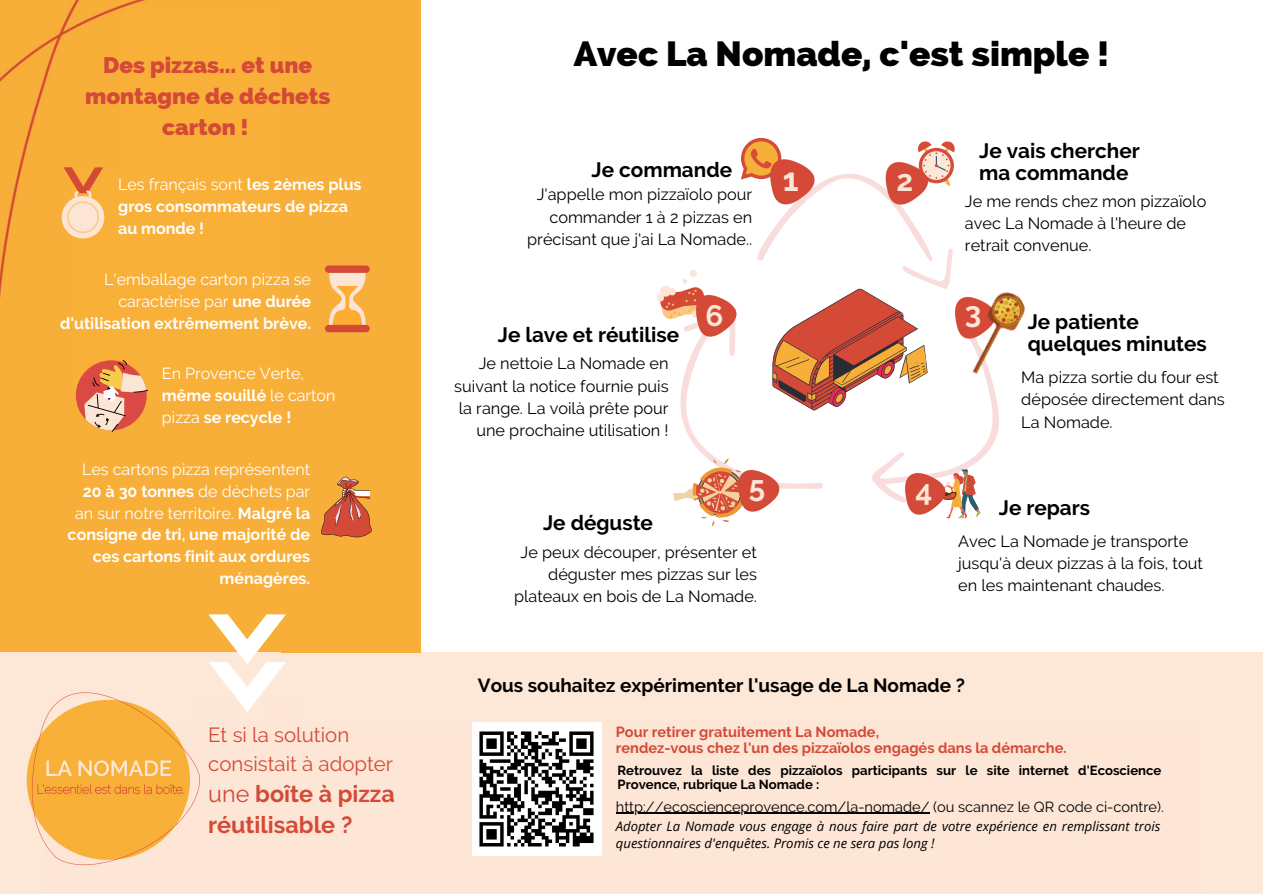
<style>
.page{position:relative;width:1263px;height:894px;background:#fff}
.page>*{position:absolute;margin:0;border:0;box-sizing:border-box;transform-origin:0 0}
.t1{font:800 34.95px "Raleway";color:#000}
.t2{font:700 32.25px "Raleway";color:#fce5d4}
.t3{font:700 29.55px "Raleway";color:#fce5d4}
.t4{font:700 23.4px/31.7px "Raleway";color:#d44937}
.t5{font:800 22.65px/30.6px "Raleway";color:#d44937;text-align:center}
.t6{font:700 20.7px/22.2px "Raleway";color:#000}
.t7{font:20.4px/28.5px "Raleway";color:#d44937}
.t8{font:700 18.9px "Raleway";color:#000}
.t9{font:16.35px/22.2px "Raleway";color:#000;text-align:right}
.t10{font:700 16.05px/21.9px "Raleway";color:#fff}
.t11{font:16.05px/21.9px "Raleway";color:#fff}
.t12{font:700 14.55px/15.3px "Raleway";color:#d44937}
.t13{font:14.55px "Raleway";color:#000}
.t14{font:italic 13.2px/17.5px "Open Sans";color:#000}
.t15{font:700 13.2px/14.2px "Raleway";color:#000}
.s1{font-weight:400}
.s2{font-weight:700}
</style>
<div class="page">
<div style="left:0;top:0;width:1263px;height:893px;background:#fde7d6"></div>
<div style="left:421px;top:0;width:842px;height:651px;background:#fff"></div>
<div style="left:0;top:0;width:282px;height:399px;background:#f8af39"></div>
<div style="left:123px;top:11px;width:163px;height:606px;background:#f9b039"></div>
<div style="left:72px;top:170px;width:161px;height:303px;background:#f9b039"></div>
<div style="left:282px;top:0;width:139px;height:652px;background:#f8af39"></div>
<img style="left:26px;top:692px;width:174px;height:173px">
<div style="left:62px;top:196px;width:42px;height:42px;background:#fce5d4;border-radius:50%"></div>
<svg style="left:64px;top:167px;width:39px;height:66px"></svg>
<div style="left:0;top:399px;width:421px;height:252px;background:#f8af39"></div>
<svg style="left:76px;top:360px;width:72px;height:72px"></svg>
<svg style="left:321px;top:476px;width:51px;height:62px"></svg>
<svg style="left:325px;top:265px;width:45px;height:67px"></svg>
<svg style="left:208px;top:614px;width:78px;height:98px"></svg>
<div style="left:197px;top:694px;width:37px;height:21px;background:#fde6d5"></div>
<div style="left:263px;top:695px;width:37px;height:29px;background:#fde6d5"></div>
<svg style="left:656px;top:294px;width:8px;height:8px"></svg>
<svg style="left:659px;top:138px;width:340px;height:388px"></svg>
<img style="left:874px;top:160px;width:62px;height:47px">
<img style="left:683px;top:291px;width:62px;height:48px">
<img style="left:757px;top:156px;width:68px;height:52px">
<div style="left:472px;top:721px;width:129px;height:134px;background:#fff"></div>
<img style="left:479px;top:731px;width:115px;height:116px">
<img style="left:944px;top:284px;width:82px;height:105px">
<hr style="left:616px;top:812px;width:313px;height:1px;background:#000">
<h3 class="t5" style="left:103px;top:50px;width:211px">Des pizzas... et une</h3>
<h3 class="t5" style="left:85px;top:81px;width:247px">montagne de déchets carton !</h3>
<p class="t10" style="left:118px;top:174px;width:245px"><span class="s1">Les français sont</span> les 2èmes plus gros consommateurs de pizza au monde !</p>
<p class="t11" style="left:60px;top:268px;width:252px;text-align:right">L'emballage carton pizza se caractérise par <span class="s2">une durée d'utilisation extrêmement brève.</span></p>
<p class="t11" style="left:162px;top:363px;width:175px">En Provence Verte, <span class="s2">même souillé</span> le carton pizza <span class="s2">se recycle !</span></p>
<p class="t10" style="left:68px;top:458px;width:244px;text-align:right"><span class="s1">Les cartons pizza représentent<br></span>20 à 30 tonnes <span class="s1">de déchets par an sur notre territoire.</span> Malgré la consigne de tri, une majorité de ces cartons finit aux ordures ménagères.</p>
<p class="t7" style="left:208px;top:720px;width:186px">Et si la solution consistait à adopter</p>
<h3 class="t4" style="left:208px;top:777px;width:188px"><span class="s1">une</span> boîte à pizza réutilisable ?</h3>
<h1 class="t1" style="left:574px;top:33px;width:537px">Avec La Nomade, c'est simple !</h1>
<p class="t6" style="left:592px;top:159px;width:142px">Je commande</p>
<p class="t9" style="left:527px;top:183px;width:226px">J'appelle mon pizzaïolo pour commander 1 à 2 pizzas en précisant que j'ai La Nomade..</p>
<h2 class="t2" style="left:783px;top:161px;width:17px">1</h2>
<p class="t6" style="left:498px;top:323px;width:183px">Je lave et réutilise</p>
<p class="t9" style="left:454px;top:352px;width:216px">Je nettoie La Nomade en suivant la notice fournie puis la range. La voilà prête pour une prochaine utilisation !</p>
<p class="t6" style="left:543px;top:511px;width:111px">Je déguste</p>
<h3 class="t3" style="left:705px;top:298px;width:19px">6</h3>
<h3 class="t3" style="left:749px;top:469px;width:18px">5</h3>
<p class="t9" style="left:514px;top:541px;width:244px">Je peux découper, présenter et déguster mes pizzas sur les plateaux en bois de La Nomade.</p>
<h3 class="t3" style="left:896px;top:163px;width:18px">2</h3>
<h3 class="t3" style="left:915px;top:473px;width:18px">4</h3>
<p class="t6" style="left:979px;top:139px;width:162px">Je vais chercher ma commande</p>
<p class="t9" style="left:965px;top:190px;width:243px;text-align:left">Je me rends chez mon pizzaïolo avec La Nomade à l'heure de retrait convenue.</p>
<h3 class="t3" style="left:965px;top:295px;width:18px">3</h3>
<p class="t6" style="left:1028px;top:311px;width:181px">Je patiente quelques minutes</p>
<p class="t9" style="left:1021px;top:366px;width:205px;text-align:left">Ma pizza sortie du four est déposée directement dans<br>La Nomade.</p>
<p class="t6" style="left:999px;top:496px;width:93px">Je repars</p>
<p class="t9" style="left:958px;top:529px;width:246px;text-align:left">Avec La Nomade je transporte jusqu'à deux pizzas à la fois, tout en les maintenant chaudes.</p>
<p class="t8" style="left:478px;top:673px;width:489px">Vous souhaitez expérimenter l'usage de La Nomade ?</p>
<p class="t12" style="left:616px;top:724px;width:452px">Pour retirer gratuitement La Nomade,<br>rendez-vous chez l'un des pizzaïolos engagés dans la démarche.</p>
<p class="t15" style="left:617px;top:762px;width:545px">Retrouvez la liste des pizzaïolos participants sur le site internet d'Ecoscience<br>Provence, rubrique La Nomade :</p>
<p class="t13" style="left:616px;top:797px;width:549px">http://ecoscienceprovence.com/la-nomade/ (ou scannez le QR code ci-contre).</p>
<p class="t14" style="left:616px;top:816px;width:546px">Adopter La Nomade vous engage à nous faire part de votre expérience en remplissant trois questionnaires d'enquêtes. Promis ce ne sera pas long !</p>
</div>
